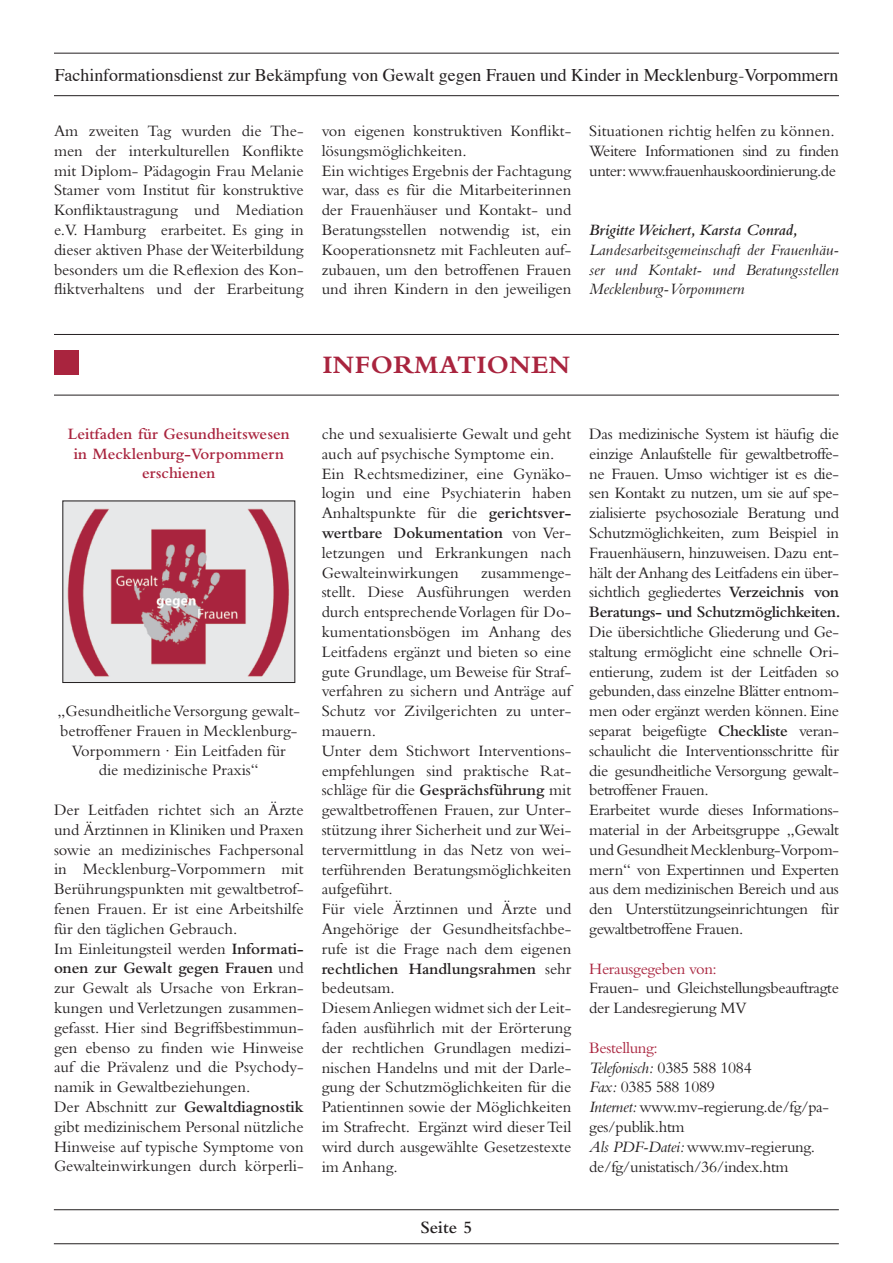
<style>
.page{position:relative;width:893px;height:1263px;background:#fff}
.page>*{position:absolute;margin:0;border:0;box-sizing:border-box;transform-origin:0 0}
.t1{font:700 26.25px "Bembo";letter-spacing:.02em;color:#a9243e}
.t2{font:600 18px "Bembo";color:#231f20}
.t3{font:17.85px "Times";color:#231f20}
.t4{font:16.5px/19.8px "Bembo";color:#231f20}
.t5{font:16.5px/19.8px "Bembo";letter-spacing:-.02em;color:#231f20}
.t6{font:16.5px/19.8px "Bembo";letter-spacing:-.03em;color:#231f20}
.t7{font:italic 16.5px/19.8px "Bembo";color:#231f20;text-align:justify}
.t8{font:600 16.5px/19.8px "Bembo";color:#a9243e;text-align:center}
.t9{font:italic 600 16.5px "Bembo";color:#231f20}
.t10{font:16.5px "Bembo";letter-spacing:-.02em;color:#a9243e}
.s1{font-weight:600}
.s2{color:#a9243e}
.s3{font-style:italic}
</style>
<div class="page">
<hr style="left:54px;top:53px;width:785px;height:1px;background:#231f20">
<hr style="left:54px;top:95px;width:785px;height:1px;background:#231f20">
<hr style="left:54px;top:1209px;width:785px;height:1px;background:#231f20">
<hr style="left:54px;top:1243px;width:785px;height:1px;background:#231f20">
<hr style="left:54px;top:334px;width:785px;height:1px;background:#231f20">
<div style="left:54px;top:350px;width:25px;height:25px;background:#a9243e"></div>
<hr style="left:54px;top:395px;width:785px;height:1px;background:#231f20">
<img style="left:65px;top:503px;width:228px;height:178px">
<p class="t3" style="left:55px;top:59px;width:785px">Fachinformationsdienst zur Bekämpfung von Gewalt gegen Frauen und Kinder in Mecklenburg-Vorpommern</p>
<p class="t4" style="left:54px;top:121px;width:251px;text-align:justify">Am zweiten Tag wurden die The&shy;men der interkulturellen Konflikte mit Diplom- Pädagogin Frau Melanie Stamer vom Institut für konstruktive Konfliktaustragung und Mediation e.V. Hamburg erarbeitet. Es ging in dieser aktiven Phase der Weiterbildung besonders um die Reflexion des Kon&shy;fliktverhaltens und der Erarbeitung</p>
<p class="t4" style="left:322px;top:121px;width:251px">von eigenen konstruktiven Konflikt&shy;lösungsmöglichkeiten.<br>Ein wichtiges Ergebnis der Fachtagung war, dass es für die Mitarbeiterinnen der Frauenhäuser und Kontakt- und Beratungsstellen notwendig ist, ein Kooperationsnetz mit Fachleuten auf&shy;zubauen, um den betroffenen Frauen und ihren Kindern in den jeweiligen</p>
<p class="t6" style="left:589px;top:121px;width:251px">Situationen richtig helfen zu können.<br>Weitere Informationen sind zu finden unter: www.frauenhauskoordinierung.de</p>
<p class="t9" style="left:589px;top:221px;width:210px">Brigitte Weichert, Karsta Conrad,</p>
<p class="t7" style="left:589px;top:239px;width:251px">Landesarbeitsgemeinschaft der Frauenhäu&shy;ser und Kontakt- und Beratungsstellen Mecklenburg-Vorpommern</p>
<h1 class="t1" style="left:323px;top:350px;width:249px">INFORMATIONEN</h1>
<p class="t8" style="left:68px;top:424px;width:223px">Leitfaden für Gesundheitswesen in Mecklenburg-Vorpommern erschienen</p>
<p class="t4" style="left:58px;top:700px;width:244px;text-align:center">„Gesundheitliche Versorgung gewalt&shy;betroffener Frauen in Mecklenburg-Vorpommern · Ein Leitfaden für<br>die medizinische Praxis“</p>
<p class="t4" style="left:54px;top:799px;width:251px">Der Leitfaden richtet sich an Ärzte und Ärztinnen in Kliniken und Praxen sowie an medizinisches Fachpersonal in Mecklenburg-Vorpommern mit Berührungspunkten mit gewaltbetrof&shy;fenen Frauen. Er ist eine Arbeitshilfe für den täglichen Gebrauch.<br>Im Einleitungsteil werden <span class="s1">Informati&shy;onen zur Gewalt gegen Frauen</span> und zur Gewalt als Ursache von Erkran&shy;kungen und Verletzungen zusammen&shy;gefasst. Hier sind Begriffsbestimmun&shy;gen ebenso zu finden wie Hinweise auf die Prävalenz und die Psychody&shy;namik in Gewaltbeziehungen.<br>Der Abschnitt zur <span class="s1">Gewaltdiagnostik </span>gibt medizinischem Personal nützliche Hinweise auf typische Symptome von Gewalteinwirkungen durch körperli-</p>
<p class="t4" style="left:322px;top:424px;width:251px">che und sexualisierte Gewalt und geht auch auf psychische Symptome ein.<br>Ein Rechtsmediziner, eine Gynäko&shy;login und eine Psychiaterin haben Anhaltspunkte für die <span class="s1">gerichtsver&shy;wertbare Dokumentation</span> von Ver&shy;letzungen und Erkrankungen nach Gewalteinwirkungen</p>
<p class="t4" style="left:322px;top:562px;width:251px;text-indent:159px">zusammenge&shy;stellt. Diese Ausführungen werden durch entsprechende Vorlagen für Do&shy;kumentationsbögen im Anhang des<br>Leitfadens ergänzt und bieten so eine gute Grundlage, um Beweise für Straf&shy;verfahren zu sichern und Anträge auf<br>Schutz vor Zivilgerichten zu unter&shy;mauern.<br>Unter dem Stichwort Interventions&shy;empfehlungen sind praktische Rat&shy;schläge für die <span class="s1">Gesprächsführung</span> mit gewaltbetroffenen Frauen, zur Unter&shy;stützung ihrer Sicherheit und zur Wei&shy;tervermittlung in das Netz von wei&shy;terführenden Beratungsmöglichkeiten aufgeführt.<br>Für viele Ärztinnen und Ärzte und<br>Angehörige der Gesundheitsfachbe&shy;rufe ist die Frage nach dem eigenen <span class="s1">rechtlichen Handlungsrahmen</span> sehr bedeutsam.<br>Diesem Anliegen widmet sich der Leit&shy;faden ausführlich mit der Erörterung der rechtlichen Grundlagen medizi&shy;nischen Handelns und mit der Darle&shy;gung der Schutzmöglichkeiten für die<br>Patientinnen sowie der Möglichkeiten im Strafrecht. Ergänzt wird dieser Teil wird durch ausgewählte Gesetzestexte im Anhang.</p>
<p class="t4" style="left:589px;top:424px;width:253px;text-align:justify">Das medizinische System ist häufig die einzige Anlaufstelle für gewaltbetroffe&shy;ne Frauen. Umso wichtiger ist es die&shy;sen Kontakt zu nutzen, um sie auf spe&shy;zialisierte psychosoziale Beratung und Schutzmöglichkeiten, zum Beispiel in Frauenhäusern, hinzuweisen. Dazu ent&shy;hält der Anhang des Leitfadens ein über&shy;sichtlich gegliedertes <span class="s1">Verzeichnis von Beratungs- und Schutzmöglichkeiten.</span></p>
<p class="t5" style="left:589px;top:622px;width:251px">Die übersichtliche Gliederung und Ge&shy;staltung ermöglicht eine schnelle Ori&shy;entierung, zudem ist der Leitfaden so gebunden, dass einzelne Blätter entnom&shy;men oder ergänzt werden können. Eine separat beigefügte <span class="s1">Checkliste</span> veran&shy;schaulicht die Interventionsschritte für die gesundheitliche Versorgung gewalt&shy;betroffener Frauen.<br>Erarbeitet wurde dieses Informations&shy;material in der Arbeitsgruppe „Gewalt und Gesundheit Mecklenburg-Vorpom&shy;mern“ von Expertinnen und Experten aus dem medizinischen Bereich und aus den Unterstützungseinrichtungen für gewaltbetroffene Frauen.</p>
<p class="t10" style="left:589px;top:959px;width:129px">Herausgegeben von:</p>
<p class="t5" style="left:589px;top:978px;width:251px">Frauen- und Gleichstellungsbeauftragte der Landesregierung MV</p>
<p class="t5" style="left:589px;top:1037px;width:241px"><span class="s2">Bestellung:<br></span><span class="s3">Telefonisch:</span> 0385 588 1084<br><span class="s3">Fax:</span> 0385 588 1089<br><span class="s3">Internet:</span> www.mv-regierung.de/fg/pa&shy;ges/publik.htm<br><span class="s3">Als PDF-Datei:</span> www.mv-regierung. de/fg/unistatisch/36/index.htm</p>
<p class="t2" style="left:420px;top:1217px;width:53px">Seite 5</p>
</div>
